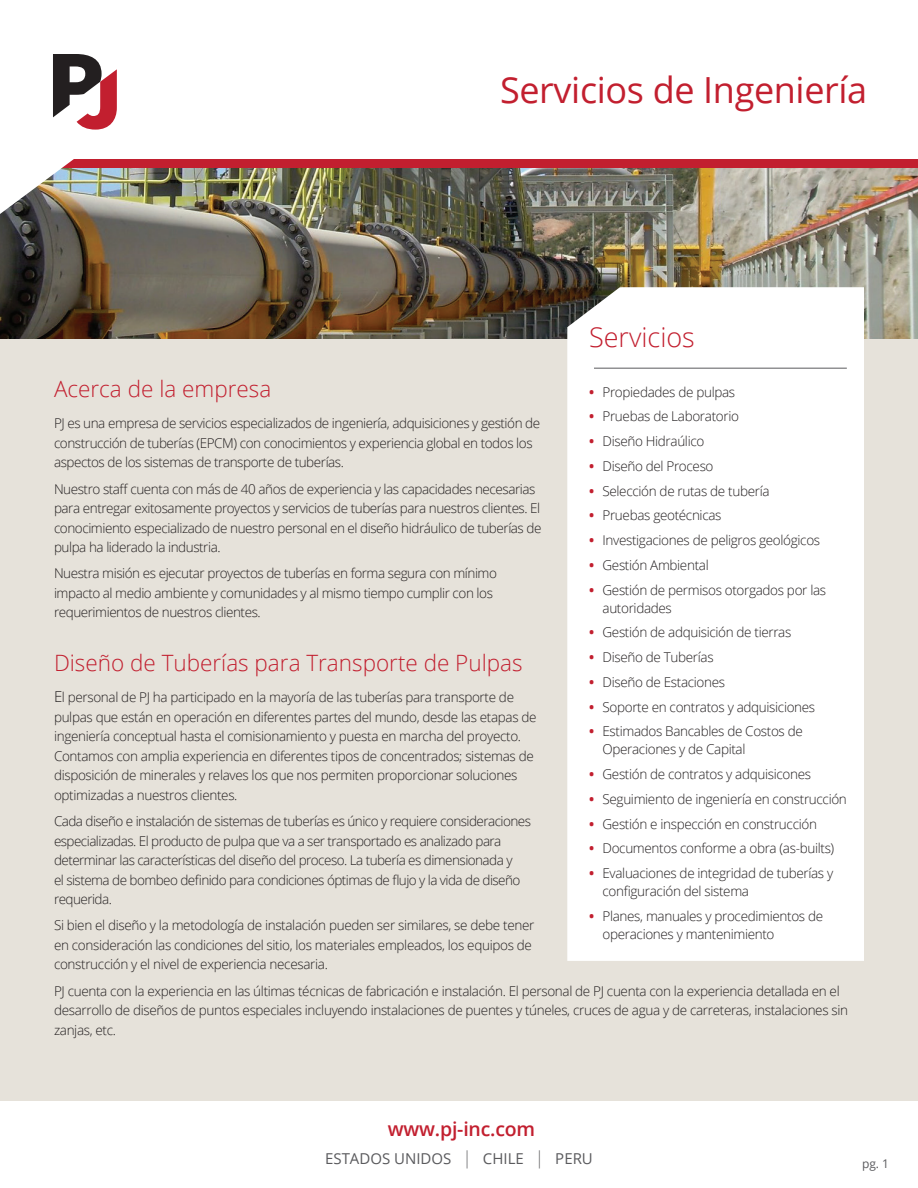
<style>
.page{position:relative;width:918px;height:1188px;background:#fff}
.page>*{position:absolute;margin:0;border:0;box-sizing:border-box;transform-origin:0 0}
.Body_Type{font:36px "Open Sans";letter-spacing:-.01em;color:#c21f2f}
.Subhead{font:300 27px "Open Sans";color:#c21f2f}
.Subhead-2{font:300 22.5px "Open Sans";color:#c21f2f}
.Body_Type-2{font:600 19.5px "Open Sans";letter-spacing:-.01em;color:#c21f2f}
.Body_Type-3{font:15px "Open Sans";color:#5a5a5d}
.Body_Type-4{font:300 13.5px/19.5px "Open Sans";letter-spacing:-.035em;color:#231f20}
.Bulleted_copy{font:300 13.5px/18px "Open Sans";letter-spacing:-.025em;color:#231f20}
.Body_Type-5{font:12px "Open Sans";color:#5a5a5d}
.s1{font-weight:700;color:#c21f2f}
.s2{font-size:15px}
.s3{font-weight:300;font-size:17.85px}
</style>
<div class="page">
<img style="left:0;top:167px;width:918px;height:172px">
<div style="left:0;top:159px;width:918px;height:8px;background:#c21f2f"></div>
<div style="left:0;top:339px;width:918px;height:762px;background:#e6e2da"></div>
<div style="left:567px;top:287px;width:297px;height:674px;background:#fff"></div>
<hr style="left:594px;top:368px;width:253px;height:1px;background:#5a5a5d">
<img style="left:0;top:54px;width:117px;height:160px">
<p class="Body_Type" style="left:500px;top:65px;width:369px">Servicios de Ingeniería</p>
<p class="Subhead" style="left:589px;top:319px;width:107px">Servicios</p>
<p class="Bulleted_copy" style="left:589px;top:382px;width:148px"><span class="s1">•</span> Propiedades de pulpas</p>
<p class="Bulleted_copy" style="left:589px;top:407px;width:151px"><span class="s1">•</span> Pruebas de Laboratorio</p>
<p class="Bulleted_copy" style="left:589px;top:432px;width:117px"><span class="s1">•</span> Diseño Hidraúlico</p>
<p class="Bulleted_copy" style="left:589px;top:457px;width:126px"><span class="s1">•</span> Diseño del Proceso</p>
<p class="Bulleted_copy" style="left:589px;top:481px;width:182px"><span class="s1">•</span> Selección de rutas de tubería</p>
<p class="Bulleted_copy" style="left:589px;top:506px;width:134px"><span class="s1">•</span> Pruebas geotécnicas</p>
<p class="Bulleted_copy" style="left:589px;top:531px;width:233px"><span class="s1">•</span> Investigaciones de peligros geológicos</p>
<p class="Bulleted_copy" style="left:589px;top:556px;width:121px"><span class="s1">•</span> Gestión Ambiental</p>
<p class="Bulleted_copy" style="left:603px;top:580px;width:225px;text-indent:-14px"><span class="s1">•</span> Gestión de permisos otorgados por las autoridades</p>
<p class="Bulleted_copy" style="left:589px;top:623px;width:204px"><span class="s1">•</span> Gestión de adquisición de tierras</p>
<p class="Bulleted_copy" style="left:589px;top:648px;width:126px"><span class="s1">•</span> Diseño de Tuberías</p>
<p class="Bulleted_copy" style="left:589px;top:673px;width:138px"><span class="s1">•</span> Diseño de Estaciones</p>
<p class="Bulleted_copy" style="left:589px;top:697px;width:228px"><span class="s1">•</span> Soporte en contratos y adquisiciones</p>
<p class="Bulleted_copy" style="left:603px;top:722px;width:202px;text-indent:-14px"><span class="s1">•</span> Estimados Bancables de Costos de<br>Operaciones y de Capital</p>
<p class="Bulleted_copy" style="left:589px;top:765px;width:224px"><span class="s1">•</span> Gestión de contratos y adquisicones</p>
<p class="Bulleted_copy" style="left:589px;top:790px;width:259px"><span class="s1">•</span> Seguimiento de ingeniería en construcción</p>
<p class="Bulleted_copy" style="left:589px;top:814px;width:230px"><span class="s1">•</span> Gestión e inspección en construcción</p>
<p class="Bulleted_copy" style="left:589px;top:839px;width:247px"><span class="s1">•</span> Documentos conforme a obra (as-builts)</p>
<p class="Bulleted_copy" style="left:603px;top:864px;width:232px;text-indent:-14px"><span class="s1">•</span> Evaluaciones de integridad de tuberías y configuración del sistema</p>
<p class="Bulleted_copy" style="left:603px;top:907px;width:222px;text-indent:-14px"><span class="s1">•</span> Planes, manuales y procedimientos de operaciones y mantenimiento</p>
<p class="Subhead-2" style="left:54px;top:373px;width:219px">Acerca de la empresa</p>
<p class="Body_Type-4" style="left:54px;top:413px;width:488px">PJ es una empresa de servicios especializados de ingeniería, adquisiciones y gestión de construcción de tuberías (EPCM) con conocimientos y experiencia global en todos los aspectos de los sistemas de transporte de tuberías.</p>
<p class="Body_Type-4" style="left:54px;top:479px;width:489px">Nuestro staff cuenta con más de 40 años de experiencia y las capacidades necesarias para entregar exitosamente proyectos y servicios de tuberías para nuestros clientes. El conocimiento especializado de nuestro personal en el diseño hidráulico de tuberías de pulpa ha liderado la industria.</p>
<p class="Body_Type-4" style="left:54px;top:563px;width:445px">Nuestra misión es ejecutar proyectos de tuberías en forma segura con mínimo impacto al medio ambiente y comunidades y al mismo tiempo cumplir con los requerimientos de nuestros clientes.</p>
<p class="Subhead-2" style="left:54px;top:647px;width:470px">Diseño de Tuberías para Transporte de Pulpas</p>
<p class="Body_Type-4" style="left:54px;top:687px;width:484px"><span class="s2">E</span>l personal de PJ ha participado en la mayoría de las tuberías para transporte de pulpas que están en operación en diferentes partes del mundo, desde las etapas de ingeniería conceptual hasta el comisionamiento y puesta en marcha del proyecto.<br>Contamos con amplia experiencia en diferentes tipos de concentrados; sistemas de disposición de minerales y relaves los que nos permiten proporcionar soluciones optimizadas a nuestros clientes.</p>
<p class="Body_Type-4" style="left:54px;top:811px;width:479px">Cada diseño e instalación de sistemas de tuberías es único y requiere consideraciones especializadas. El producto de pulpa que va a ser transportado es analizado para determinar las características del diseño del proceso. La tubería es dimensionada y<br>el sistema de bombeo definido para condiciones óptimas de flujo y la vida de diseño requerida.</p>
<p class="Body_Type-4" style="left:54px;top:915px;width:482px">Si bien el diseño y la metodología de instalación pueden ser similares, se debe tener en consideración las condiciones del sitio, los materiales empleados, los equipos de construcción y el nivel de experiencia necesaria.</p>
<p class="Body_Type-4" style="left:54px;top:981px;width:796px">PJ cuenta con la experiencia en las últimas técnicas de fabricación e instalación. El personal de PJ cuenta con la experiencia detallada en el desarrollo de diseños de puntos especiales incluyendo instalaciones de puentes y túneles, cruces de agua y de carreteras, instalaciones sin zanjas, etc.</p>
<p class="Body_Type-2" style="left:388px;top:1115px;width:149px">www.pj-inc.com</p>
<p class="Body_Type-3" style="left:325px;top:1148px;width:269px">ESTADOS UNIDOS <span class="s3">|</span> CHILE <span class="s3">|</span> PERU</p>
<p class="Body_Type-5" style="left:862px;top:1155px;width:29px">pg. 1</p>
</div>
